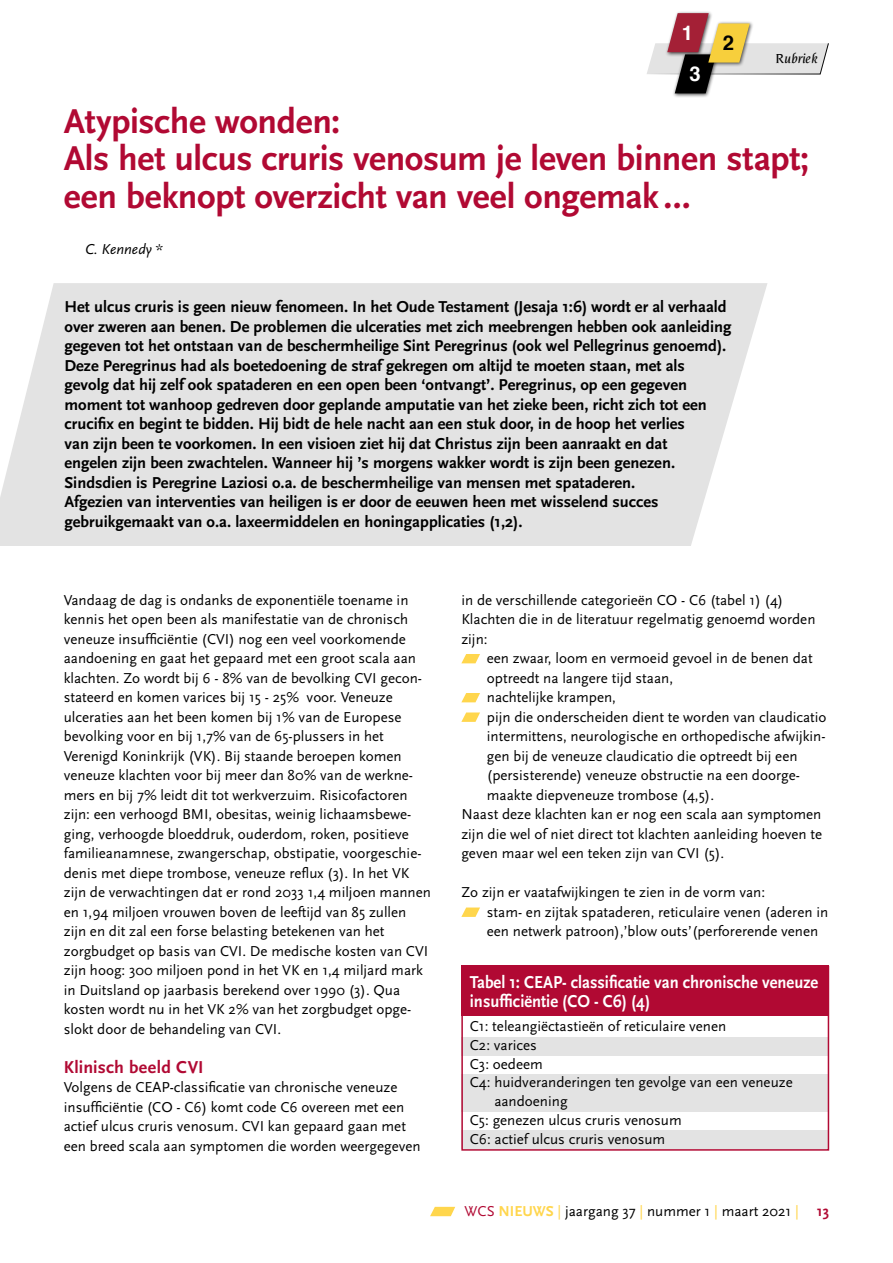
<style>
.page{position:relative;width:893px;height:1263px;background:#fff}
.page>*{position:absolute;margin:0;border:0;box-sizing:border-box;transform-origin:0 0}
.t1{font:700 36px/37.5px "Scala Sans";letter-spacing:-.01em;color:#b10933}
.t2{font:700 20.25px/41.2px "Helvetica";color:#fff;text-align:center}
.t3{font:700 20.25px "Helvetica";color:#000}
.t4{font:700 18px/19.5px "Scala Sans";color:#fff;scale:.92 1}
.t5{font:700 18px "Scala Sans";letter-spacing:.01em;color:#b10933}
.t6{font:700 16.5px/19.5px "Scala Sans";color:#000}
.t7{font:15px/19.5px "Scala Sans";color:#000}
.t8{font:italic 15px "Scala Sans";color:#000}
.t9{font:italic 500 14.25px "Novarese Std";color:#000}
.s1{color:#b10933}
.s2{font-weight:700;color:#ffd64d}
.s3{color:#ffd64d}
.s4{font-weight:700;color:#b10933}
</style>
<div class="page">
<svg style="left:430px;top:1207px;width:25px;height:9px"></svg>
<svg style="left:461px;top:654px;width:19px;height:9px"></svg>
<svg style="left:461px;top:693px;width:19px;height:9px"></svg>
<svg style="left:461px;top:712px;width:19px;height:10px"></svg>
<svg style="left:461px;top:907px;width:19px;height:10px"></svg>
<svg style="left:0;top:283px;width:767px;height:263px;background:#e5e5e5"></svg>
<div style="left:665px;top:10px;width:48px;height:47px;background:#000;opacity:.7"></div>
<div style="left:672px;top:52px;width:48px;height:46px;background:#000;opacity:.7"></div>
<svg style="left:647px;top:13px;width:182px;height:80px"></svg>
<div style="left:461px;top:1037px;width:368px;height:18px;background:#e3e3e3"></div>
<div style="left:461px;top:1074px;width:368px;height:38px;background:#e3e3e3"></div>
<div style="left:461px;top:1130px;width:368px;height:19px;background:#e3e3e3"></div>
<div style="left:461px;top:966px;width:368px;height:50px;background:#b10933"></div>
<div style="left:461px;top:966px;width:368px;height:185px;border:2px solid #b10933"></div>
<h2 class="t2" style="left:682px;top:12px;width:20px">1<br>3</h2>
<h2 class="t3" style="left:723px;top:26px;width:13px">2</h2>
<p class="t9" style="left:776px;top:51px;width:43px">Rubriek</p>
<h1 class="t1" style="left:64px;top:103px;width:747px">Atypische wonden:<br>Als het ulcus cruris venosum je leven binnen stapt; een beknopt overzicht van veel ongemak…</h1>
<p class="t8" style="left:85px;top:241px;width:79px">C. Kennedy *</p>
<p class="t6" style="left:64px;top:298px;width:668px">Het ulcus cruris is geen nieuw fenomeen. In het Oude Testament (Jesaja 1:6) wordt er al verhaald over zweren aan benen. De problemen die ulceraties met zich meebrengen hebben ook aanleiding gegeven tot het ontstaan van de beschermheilige Sint Peregrinus (ook wel Pellegrinus genoemd).<br>Deze Peregrinus had als boetedoening de straf gekregen om altijd te moeten staan, met als gevolg dat hij zelf ook spataderen en een open been ‘ontvangt’. Peregrinus, op een gegeven moment tot wanhoop gedreven door geplande amputatie van het zieke been, richt zich tot een crucifix en begint te bidden. Hij bidt de hele nacht aan een stuk door, in de hoop het verlies<br>van zijn been te voorkomen. In een visioen ziet hij dat Christus zijn been aanraakt en dat<br>engelen zijn been zwachtelen. Wanneer hij ’s morgens wakker wordt is zijn been genezen.<br>Sindsdien is Peregrine Laziosi o.a. de beschermheilige van mensen met spataderen.<br>Afgezien van interventies van heiligen is er door de eeuwen heen met wisselend succes gebruikgemaakt van o.a. laxeermiddelen en honingapplicaties (1,2).</p>
<p class="t7" style="left:64px;top:590px;width:369px">Vandaag de dag is ondanks de exponentiële toename in kennis het open been als manifestatie van de chronisch veneuze insufficiëntie (CVI) nog een veel voorkomende aandoening en gaat het gepaard met een groot scala aan klachten. Zo wordt bij 6 - 8% van de bevolking CVI gecon&shy;stateerd en komen varices bij 15 - 25% voor. Veneuze ulceraties aan het been komen bij 1% van de Europese bevolking voor en bij 1,7% van de 65-plussers in het Verenigd Koninkrijk (VK). Bij staande beroepen komen veneuze klachten voor bij meer dan 80% van de werkne&shy;mers en bij 7% leidt dit tot werkverzuim. Risicofactoren zijn: een verhoogd BMI, obesitas, weinig lichaamsbewe&shy;ging, verhoogde bloeddruk, ouderdom, roken, positieve familieanamnese, zwangerschap, obstipatie, voorgeschie&shy;denis met diepe trombose, veneuze reflux (3). In het VK zijn de verwachtingen dat er rond 2033 1,4 miljoen mannen en 1,94 miljoen vrouwen boven de leeftijd van 85 zullen zijn en dit zal een forse belasting betekenen van het zorgbudget op basis van CVI. De medische kosten van CVI zijn hoog: 300 miljoen pond in het VK en 1,4 miljard mark in Duitsland op jaarbasis berekend over 1990 (3). Qua kosten wordt nu in het VK 2% van het zorgbudget opge&shy;slokt door de behandeling van CVI.</p>
<p class="t5" style="left:64px;top:1057px;width:141px">Klinisch beeld CVI</p>
<p class="t7" style="left:64px;top:1078px;width:358px">Volgens de CEAP-classificatie van chronische veneuze insufficiëntie (CO - C6) komt code C6 overeen met een actief ulcus cruris venosum. CVI kan gepaard gaan met een breed scala aan symptomen die worden weergegeven</p>
<p class="t7" style="left:461px;top:590px;width:356px">in de verschillende categorieën CO - C6 (tabel 1) (4)<br>Klachten die in de literatuur regelmatig genoemd worden zijn:</p>
<p class="t7" style="left:487px;top:649px;width:327px">een zwaar, loom en vermoeid gevoel in de benen dat</p>
<p class="t7" style="left:487px;top:668px;width:188px">optreedt na langere tijd staan,</p>
<p class="t7" style="left:487px;top:688px;width:131px">nachtelijke krampen,</p>
<p class="t7" style="left:487px;top:707px;width:341px">pijn die onderscheiden dient te worden van claudicatio</p>
<p class="t7" style="left:487px;top:727px;width:340px">intermittens, neurologische en orthopedische afwijkin-</p>
<p class="t7" style="left:487px;top:746px;width:312px">gen bij de veneuze claudicatio die optreedt bij een</p>
<p class="t7" style="left:487px;top:766px;width:314px">(persisterende) veneuze obstructie na een doorge-</p>
<p class="t7" style="left:487px;top:785px;width:229px">maakte diepveneuze trombose (4,5).</p>
<p class="t7" style="left:461px;top:805px;width:361px">Naast deze klachten kan er nog een scala aan symptomen</p>
<p class="t7" style="left:461px;top:824px;width:362px">zijn die wel of niet direct tot klachten aanleiding hoeven te</p>
<p class="t7" style="left:461px;top:844px;width:264px">geven maar wel een teken zijn van CVI (5).</p>
<p class="t7" style="left:487px;top:883px;width:343px;text-indent:-26px">Zo zijn er vaatafwijkingen te zien in de vorm van:<br>stam- en zijtak spataderen, reticulaire venen (aderen in een netwerk patroon),’blow outs’(perforerende venen</p>
<p class="t4" style="left:470px;top:972px;width:380px">Tabel 1: CEAP- classificatie van chronische veneuze insufficiëntie (CO - C6) (4)</p>
<p class="t7" style="left:470px;top:1017px;width:258px">C1: teleangiëctastieën of reticulaire venen</p>
<p class="t7" style="left:470px;top:1035px;width:69px">C2: varices</p>
<p class="t7" style="left:470px;top:1054px;width:74px">C3: oedeem</p>
<p class="t7" style="left:470px;top:1073px;width:324px">C4: huidveranderingen ten gevolge van een veneuze</p>
<p class="t7" style="left:494px;top:1092px;width:75px">aandoening</p>
<p class="t7" style="left:470px;top:1110px;width:213px">C5: genezen ulcus cruris venosum</p>
<p class="t7" style="left:470px;top:1129px;width:197px">C6: actief ulcus cruris venosum</p>
<p class="t7" style="left:465px;top:1202px;width:366px"><span class="s1">WCS</span> <span class="s2">NIEUWS</span> <span class="s3">|</span> jaargang 37 <span class="s3">|</span> nummer 1 <span class="s3">|</span> maart 2021 <span class="s3">|</span> <span class="s4">13</span></p>
</div>
